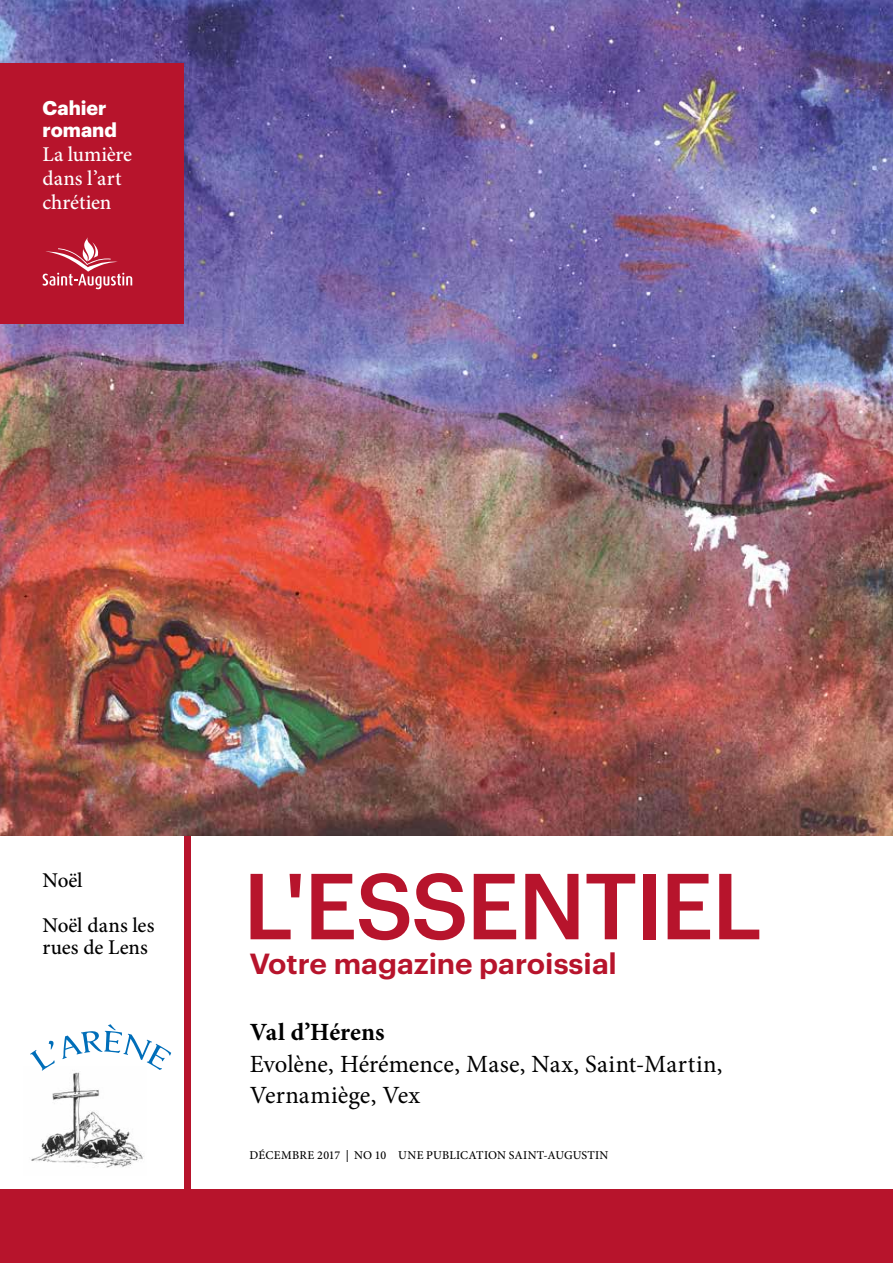
<style>
.page{position:relative;width:893px;height:1263px;background:#fff}
.page>*{position:absolute;margin:0;border:0;box-sizing:border-box;transform-origin:0 0}
.t1{font:500 91.5px "Graphik";letter-spacing:-.02em;color:#b7142c}
.t2{font:600 28.5px "Graphik";color:#b7142c;scale:1.05 1}
.t3{font:24.75px/31.5px "Minion Pro";color:#000}
.t4{font:700 24.75px "Minion Pro";color:#000}
.t5{font:500 21px/24px "Minion Pro";letter-spacing:-.005em;color:#fff}
.t6{font:500 21px/45px "Minion Pro";color:#000}
.t7{font:700 19.5px/22.5px "Graphik";color:#fff}
.t8{font:500 12px "Minion Pro";letter-spacing:.01em;color:#000}
</style>
<div class="page">
<div style="left:0;top:835px;width:893px;height:428px;background:#b7142c"></div>
<img style="left:0;top:0;width:893px;height:835px">
<div style="left:192px;top:836px;width:701px;height:352px;background:#fff"></div>
<div style="left:0;top:64px;width:183px;height:260px;background:#b7142c"></div>
<div style="left:0;top:836px;width:183px;height:352px;background:#fff"></div>
<svg style="left:43px;top:237px;width:89px;height:52px"></svg>
<img style="left:31px;top:1072px;width:113px;height:96px">
<svg style="left:30px;top:1040px;width:25px;height:31px"></svg>
<svg style="left:62px;top:1024px;width:109px;height:46px"></svg>
<p class="t7" style="left:43px;top:95px;width:76px">Cahier romand</p>
<p class="t5" style="left:43px;top:143px;width:91px">La lumière dans l’art chrétien</p>
<p class="t6" style="left:43px;top:857px;width:113px">Noël<br>Noël dans les</p>
<p class="t6" style="left:43px;top:925px;width:107px">rues de Lens</p>
<h1 class="t1" style="left:243px;top:836px;width:521px">L'ESSENTIEL</h1>
<p class="t2" style="left:249px;top:942px;width:351px">Votre magazine paroissial</p>
<p class="t4" style="left:250px;top:1015px;width:136px">Val d’Hérens</p>
<p class="t3" style="left:250px;top:1048px;width:474px">Evolène, Hérémence, Mase, Nax, Saint-Martin,<br>Vernamiège, Vex</p>
<p class="t8" style="left:249px;top:1147px;width:361px">DÉCEMBRE 2017 | NO 10 UNE PUBLICATION SAINT-AUGUSTIN</p>
</div>
